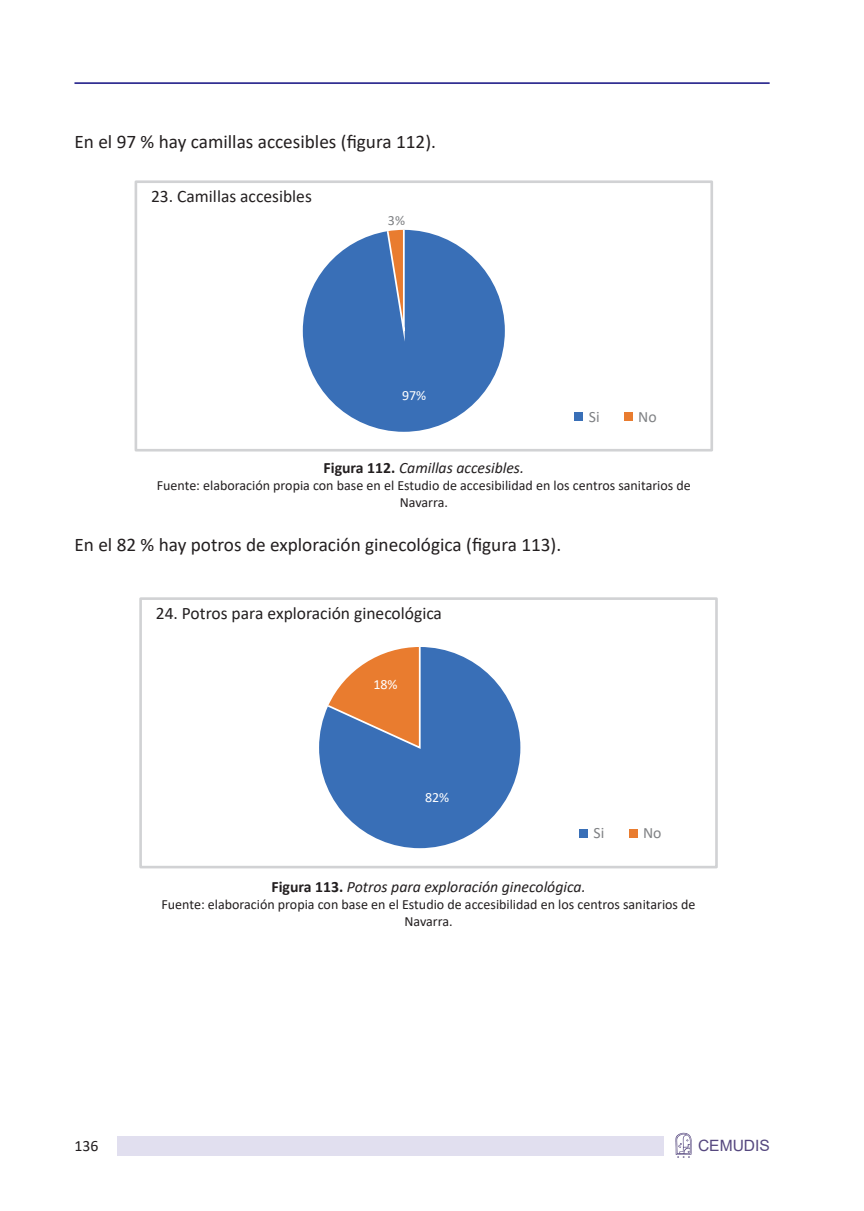
<style>
.page{position:relative;width:864px;height:1211px;background:#fff}
.page>*{position:absolute;margin:0;border:0;box-sizing:border-box;transform-origin:0 0}
.t1{font:19.25px "Calibri";color:#231f20}
.t2{font:17.5px "Calibri";color:#231f20}
.t3{font:italic 15.75px "Calibri";color:#231f20}
.t4{font:15.75px "Calibri";color:#808285}
.t5{font:15.75px "Calibri";color:#231f20}
.t6{font:15.58px "Arial";color:#56487f}
.t7{font:14px/16.8px "Calibri";color:#231f20;text-align:center}
.t8{font:14px "Calibri";color:#fff}
.t9{font:14px "Calibri";color:#808285}
.s1{font-weight:700;font-style:normal}
</style>
<div class="page">
<svg style="left:675px;top:1132px;width:16px;height:25px"></svg>
<div style="left:117px;top:1135px;width:546px;height:20px;background:#e1dfef"></div>
<hr style="left:74px;top:82px;width:695px;height:2px;background:#323092">
<div style="left:134px;top:180px;width:578px;height:271px;border:3px solid #d1d2d4"></div>
<div style="left:574px;top:412px;width:8px;height:9px;background:#396fb7"></div>
<div style="left:624px;top:412px;width:8px;height:9px;background:#e97c2f"></div>
<svg style="left:303px;top:229px;width:201px;height:203px"></svg>
<div style="left:139px;top:597px;width:578px;height:271px;border:3px solid #d1d2d4"></div>
<div style="left:579px;top:829px;width:8px;height:9px;background:#396fb7"></div>
<div style="left:629px;top:829px;width:8px;height:9px;background:#e97c2f"></div>
<svg style="left:319px;top:647px;width:201px;height:201px"></svg>
<h1 class="t1" style="left:74px;top:129px;width:363px">En el 97 % hay camillas accesibles (figura 112).</h1>
<p class="t2" style="left:151px;top:184px;width:162px">23. Camillas accesibles</p>
<p class="t9" style="left:388px;top:211px;width:19px">3%</p>
<p class="t8" style="left:402px;top:386px;width:26px">97%</p>
<p class="t4" style="left:588px;top:405px;width:12px">Si</p>
<p class="t4" style="left:638px;top:405px;width:20px">No</p>
<p class="t3" style="left:323px;top:457px;width:202px"><span class="s1">Figura 112.</span> Camillas accesibles.</p>
<p class="t7" style="left:157px;top:476px;width:535px">Fuente: elaboración propia con base en el Estudio de accesibilidad en los centros sanitarios de<br>Navarra.</p>
<h1 class="t1" style="left:74px;top:531px;width:488px">En el 82 % hay potros de exploración ginecológica (figura 113).</h1>
<p class="t2" style="left:156px;top:601px;width:287px">24. Potros para exploración ginecológica</p>
<p class="t8" style="left:373px;top:675px;width:26px">18%</p>
<p class="t8" style="left:425px;top:788px;width:26px">82%</p>
<p class="t4" style="left:593px;top:822px;width:12px">Si</p>
<p class="t4" style="left:642px;top:822px;width:20px">No</p>
<p class="t3" style="left:271px;top:876px;width:315px"><span class="s1">Figura 113.</span> Potros para exploración ginecológica.</p>
<p class="t7" style="left:161px;top:895px;width:535px">Fuente: elaboración propia con base en el Estudio de accesibilidad en los centros sanitarios de<br>Navarra.</p>
<p class="t5" style="left:74px;top:1135px;width:25px">136</p>
<p class="t6" style="left:697px;top:1135px;width:73px">CEMUDIS</p>
</div>
